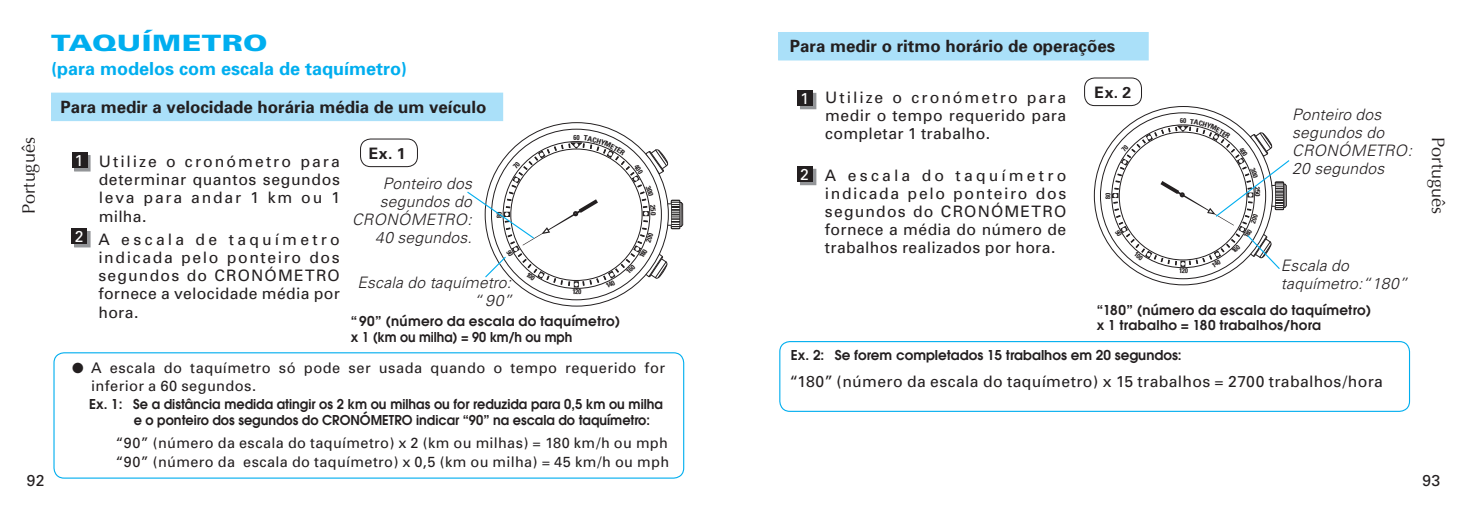
<style>
.page{position:relative;width:1467px;height:511px;background:#fff}
.page>*{position:absolute;margin:0;border:0;box-sizing:border-box;transform-origin:0 0}
.t1{font:900 22.5px "Univers";letter-spacing:.015em;color:#00aeef;scale:1.3 1}
.t2{font:700 18px "Univers";color:#00aeef}
.t3{font:18px "Optima";letter-spacing:.005em;color:#231f20}
.t4{font:700 16.88px "Univers";color:#231f20}
.t5{font:15.75px/18px "Univers";letter-spacing:.025em;color:#231f20;text-align:justify}
.t6{font:italic 300 15.75px/18px "Univers";letter-spacing:.015em;color:#231f20}
.t7{font:700 15.75px "Univers";color:#231f20}
.t8{font:15.75px "Univers";color:#fff}
.t9{font:14.62px/18px "Univers";letter-spacing:.03em;color:#231f20}
.t10{font:600 13.5px/15.8px "Avant Garde";color:#231f20}
.t11{font:600 13.5px/15.8px "Avant Garde";letter-spacing:.03em;color:#231f20}
.t12{font:600 13.5px/15.8px "Avant Garde";letter-spacing:.025em;color:#231f20}
.t13{font:600 13.5px "Avant Garde";color:#231f20;scale:.95 1}
</style>
<div class="page">
<svg style="left:1094px;top:106px;width:135px;height:179px"></svg>
<div style="left:1084px;top:78px;width:58px;height:28px;border:1px solid #231f20;border-radius:10px"></div>
<div style="left:800px;top:169px;width:16px;height:15px;background:#939598"></div>
<div style="left:800px;top:169px;width:16px;height:16px;border:1px solid #939598"></div>
<div style="left:800px;top:93px;width:16px;height:16px;background:#939598"></div>
<div style="left:779px;top:33px;width:369px;height:27px;background:#aae0f9"></div>
<div style="left:778px;top:32px;width:371px;height:28px;border:1px solid #aae0f9"></div>
<div style="left:779px;top:341px;width:631px;height:70px;border:1px solid #00aeef;border-radius:10px"></div>
<div style="left:798px;top:90px;width:15px;height:16px;background:#231f20"></div>
<div style="left:798px;top:166px;width:15px;height:16px;background:#231f20"></div>
<svg style="left:528px;top:122px;width:97px;height:184px"></svg>
<div style="left:75px;top:231px;width:15px;height:16px;background:#939598"></div>
<div style="left:74px;top:231px;width:17px;height:16px;border:1px solid #939598"></div>
<svg style="left:76px;top:157px;width:13px;height:12px"></svg>
<div style="left:74px;top:155px;width:17px;height:16px;border:1px solid #939598"></div>
<div style="left:52px;top:93px;width:451px;height:27px;background:#aae0f9"></div>
<div style="left:51px;top:92px;width:452px;height:29px;border:1px solid #aae0f9"></div>
<div style="left:53px;top:352px;width:631px;height:126px;border:1px solid #00aeef;border-radius:10px"></div>
<div style="left:72px;top:152px;width:15px;height:16px;background:#231f20"></div>
<div style="left:72px;top:228px;width:15px;height:16px;background:#231f20"></div>
<div style="left:360px;top:139px;width:58px;height:28px;border:1px solid #231f20;border-radius:10px"></div>
<svg style="left:1105px;top:118px;width:185px;height:155px"></svg>
<svg style="left:467px;top:135px;width:216px;height:158px"></svg>
<h1 class="t1" style="left:51px;top:29px;width:168px">TAQUÍMETRO</h1>
<p class="t2" style="left:51px;top:57px;width:358px">(para modelos com escala de taquímetro)</p>
<p class="t3" style="left:18px;top:214px;width:79px;rotate:-90deg">Português</p>
<p class="t5" style="left:27px;top:471px;width:19px">92</p>
<p class="t4" style="left:61px;top:97px;width:427px">Para medir a velocidade horária média de um veículo</p>
<p class="t8" style="left:75px;top:151px;width:10px">1</p>
<p class="t8" style="left:75px;top:227px;width:10px">2</p>
<p class="t5" style="left:99px;top:153px;width:243px">Utilize o cronómetro para determi- nar quantos segundos leva para andar 1 km ou 1 milha.</p>
<p class="t5" style="left:98px;top:231px;width:243px">A escala de taquímetro indicada pelo ponteiro dos segundos do CRONÓMETRO fornece a velocidade média por hora.</p>
<p class="t7" style="left:369px;top:144px;width:38px">Ex. 1</p>
<p class="t6" style="left:352px;top:174px;width:121px;text-align:right">Ponteiro dos segundos do<br>CRONÓMETRO:<br>40 segundos.</p>
<p class="t6" style="left:357px;top:273px;width:156px;text-align:right">Escala do taquímetro: “ 90”</p>
<p class="t12" style="left:351px;top:312px;width:271px">“90” (número da escala do taquímetro) x 1 (km ou milha) = 90 km/h ou mph</p>
<p class="t9" style="left:91px;top:358px;width:575px;text-indent:-19px">● A escala do taquímetro só pode ser usada quando o tempo requerido for inferior a 60 segundos.</p>
<p class="t10" style="left:134px;top:395px;width:531px;text-indent:-45px">Ex. 1: Se a distância medida atingir os 2 km ou milhas ou for reduzida para 0,5 km ou milha e o ponteiro dos segundos do CRONÓMETRO</p>
<p class="t13" style="left:416px;top:410px;width:248px">indicar “90” na escala do taquímetro:</p>
<p class="t9" style="left:115px;top:433px;width:555px;line-height:18.9px">“90” (número da escala do taquímetro) x 2 (km ou milhas) = 180 km/h ou mph “90” (número da escala do taquímetro) x 0,5 (km ou milha) = 45 km/h ou mph</p>
<p class="t4" style="left:790px;top:36px;width:327px">Para medir o ritmo horário de operações</p>
<p class="t5" style="left:825px;top:88px;width:243px">Utilize o cronómetro para medir o tempo requerido para completar 1 trabalho.</p>
<p class="t5" style="left:825px;top:166px;width:243px">A escala do taquímetro indicada pelo ponteiro dos segundos do CRONÓMETRO fornece a média do número de trabalhos realizados por hora.</p>
<p class="t7" style="left:1095px;top:83px;width:38px">Ex. 2</p>
<p class="t8" style="left:800px;top:89px;width:10px">1</p>
<p class="t8" style="left:800px;top:165px;width:10px">2</p>
<p class="t6" style="left:1292px;top:105px;width:121px">Ponteiro dos segundos do<br>CRONÓMETRO:<br>20 segundos</p>
<p class="t6" style="left:1281px;top:256px;width:128px">Escala do taquímetro:“180”</p>
<p class="t11" style="left:1097px;top:301px;width:276px">“180” (número da escala do taquímetro) x 1 trabalho = 180 trabalhos/hora</p>
<p class="t10" style="left:791px;top:347px;width:392px">Ex. 2: Se forem completados 15 trabalhos em 20 segundos:</p>
<p class="t5" style="left:789px;top:372px;width:595px">“180” (número da escala do taquímetro) x 15 trabalhos = 2700 trabalhos/hora</p>
<p class="t3" style="left:1449px;top:137px;width:79px;rotate:90deg">Português</p>
<p class="t5" style="left:1422px;top:471px;width:19px">93</p>
</div>
